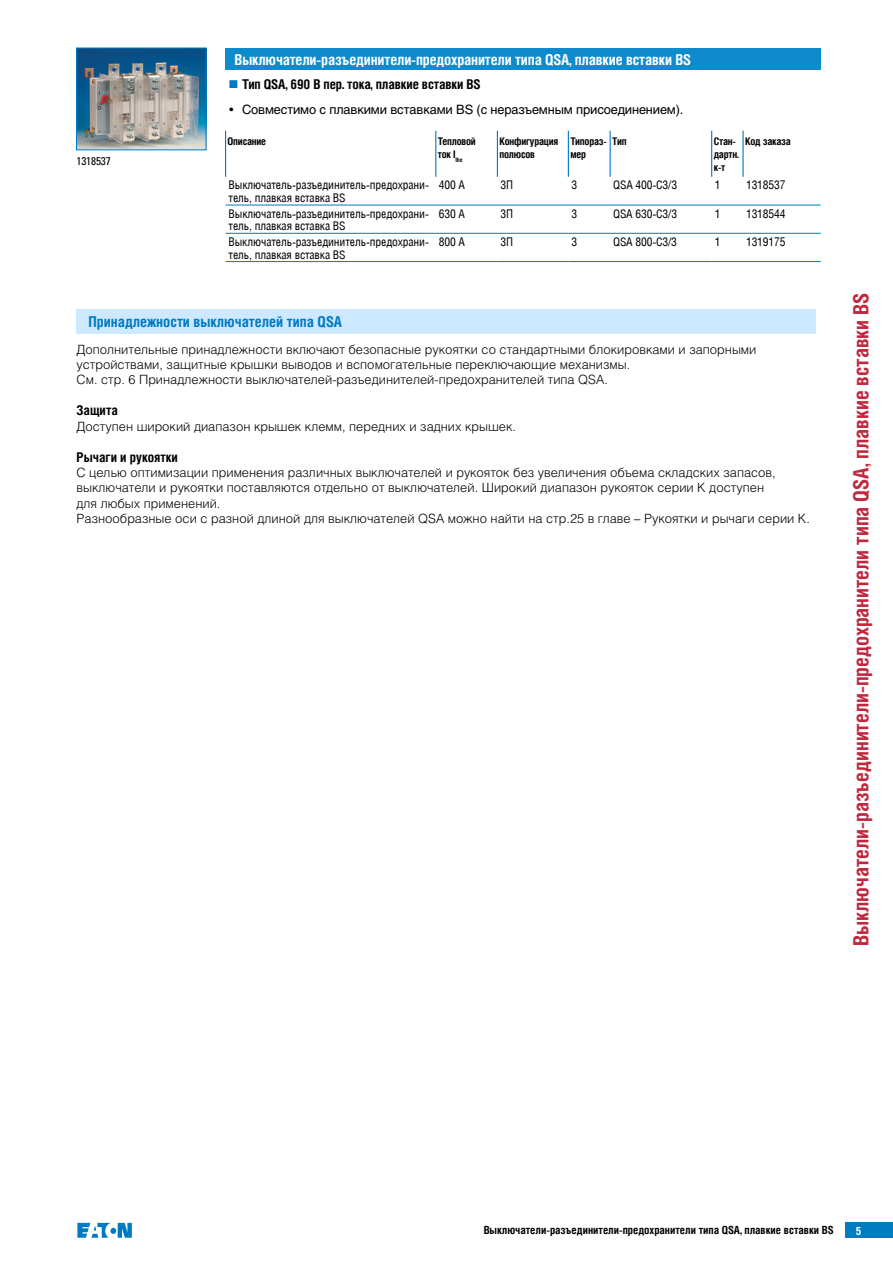
<style>
.page{position:relative;width:893px;height:1263px;background:#fff}
.page>*{position:absolute;margin:0;border:0;box-sizing:border-box;transform-origin:0 0}
.t1{font:700 21px "Helios Cond";color:#c2273e}
.t2{font:700 15px "Helios Cond";letter-spacing:-.01em;color:#fff}
.t3{font:700 15px "Helios Cond";color:#007ac2}
.t4{font:700 13.5px "Helios Cond";letter-spacing:-.01em;color:#000}
.t5{font:300 12.75px/15.3px "Helios";color:#000}
.t6{font:12.75px "Helios";letter-spacing:-.01em;color:#000}
.t7{font:12px/12.8px "Helios Cond";letter-spacing:-.01em;color:#000}
.t8{font:700 11.25px "Helios Cond";color:#000}
.t9{font:condensed 11.25px "Univers";letter-spacing:-.01em;color:#000}
.t10{font:700 11.25px "Helios Cond";color:#fff}
.t11{font:700 10.5px/12.8px "Helios Cond";letter-spacing:-.02em;color:#000}
</style>
<div class="page">
<svg style="left:77px;top:1223px;width:55px;height:15px"></svg>
<div style="left:846px;top:1222px;width:47px;height:16px;background:#007ac2"></div>
<div style="left:226px;top:48px;width:595px;height:21px;background:#0e8bcc"></div>
<hr style="left:435px;top:131px;width:1px;height:46px;background:#007ac2">
<hr style="left:497px;top:131px;width:1px;height:46px;background:#007ac2">
<hr style="left:568px;top:131px;width:1px;height:46px;background:#007ac2">
<hr style="left:610px;top:131px;width:1px;height:46px;background:#007ac2">
<hr style="left:711px;top:131px;width:1px;height:46px;background:#007ac2">
<hr style="left:742px;top:131px;width:2px;height:46px;background:#007ac2">
<hr style="left:226px;top:205px;width:210px;height:1px;background:#007ac2">
<hr style="left:436px;top:205px;width:61px;height:1px;background:#007ac2">
<hr style="left:497px;top:205px;width:71px;height:1px;background:#007ac2">
<hr style="left:568px;top:205px;width:42px;height:1px;background:#007ac2">
<hr style="left:610px;top:205px;width:102px;height:1px;background:#007ac2">
<hr style="left:712px;top:205px;width:31px;height:1px;background:#007ac2">
<hr style="left:743px;top:205px;width:78px;height:1px;background:#007ac2">
<hr style="left:226px;top:233px;width:210px;height:1px;background:#007ac2">
<hr style="left:436px;top:233px;width:61px;height:1px;background:#007ac2">
<hr style="left:497px;top:233px;width:71px;height:1px;background:#007ac2">
<hr style="left:568px;top:233px;width:42px;height:1px;background:#007ac2">
<hr style="left:610px;top:233px;width:102px;height:1px;background:#007ac2">
<hr style="left:712px;top:233px;width:31px;height:1px;background:#007ac2">
<hr style="left:743px;top:233px;width:78px;height:1px;background:#007ac2">
<hr style="left:226px;top:261px;width:210px;height:1px;background:#007ac2">
<hr style="left:436px;top:261px;width:61px;height:1px;background:#007ac2">
<hr style="left:497px;top:261px;width:71px;height:1px;background:#007ac2">
<hr style="left:568px;top:261px;width:42px;height:1px;background:#007ac2">
<hr style="left:610px;top:261px;width:102px;height:1px;background:#007ac2">
<hr style="left:712px;top:261px;width:31px;height:1px;background:#007ac2">
<hr style="left:743px;top:261px;width:78px;height:1px;background:#007ac2">
<hr style="left:225px;top:131px;width:1px;height:46px;background:#007ac2">
<div style="left:76px;top:309px;width:740px;height:24px;background:#cce9ff"></div>
<img style="left:78px;top:50px;width:126px;height:98px">
<div style="left:76px;top:48px;width:130px;height:102px;border:1px solid #007ac2"></div>
<p class="t9" style="left:77px;top:154px;width:36px">1318537</p>
<p class="t2" style="left:235px;top:50px;width:458px">Выключатели-разъединители-предохранители типа QSA, плавкие вставки BS</p>
<p class="t4" style="left:242px;top:76px;width:240px">Тип QSA, 690 В пер. тока, плавкие вставки BS</p>
<p class="t6" style="left:242px;top:102px;width:443px">Совместимо с плавкими вставками BS (с неразъемным присоединением).</p>
<p class="t11" style="left:228px;top:135px;width:40px">Описание</p>
<p class="t11" style="left:438px;top:135px;width:40px">Тепловой ток I<sub>the</sub></p>
<p class="t11" style="left:499px;top:135px;width:60px">Конфигурация полюсов</p>
<p class="t11" style="left:570px;top:135px;width:38px">Типораз&shy;мер</p>
<p class="t11" style="left:612px;top:135px;width:16px">Тип</p>
<p class="t11" style="left:714px;top:135px;width:27px">Стан&shy;дартн. к-т</p>
<p class="t11" style="left:745px;top:135px;width:47px">Код заказа</p>
<p class="t7" style="left:229px;top:178px;width:202px">Выключатель-разъединитель-предохрани&shy;тель, плавкая вставка BS</p>
<p class="t7" style="left:439px;top:178px;width:28px">400 А</p>
<p class="t7" style="left:500px;top:178px;width:14px">3П</p>
<p class="t7" style="left:571px;top:178px;width:7px">3</p>
<p class="t7" style="left:613px;top:178px;width:65px">QSA 400-C3/3</p>
<p class="t7" style="left:715px;top:178px;width:7px">1</p>
<p class="t7" style="left:746px;top:178px;width:41px">1318537</p>
<p class="t7" style="left:229px;top:207px;width:202px">Выключатель-разъединитель-предохрани&shy;тель, плавкая вставка BS</p>
<p class="t7" style="left:439px;top:207px;width:28px">630 А</p>
<p class="t7" style="left:500px;top:207px;width:14px">3П</p>
<p class="t7" style="left:571px;top:207px;width:7px">3</p>
<p class="t7" style="left:613px;top:207px;width:65px">QSA 630-C3/3</p>
<p class="t7" style="left:715px;top:207px;width:7px">1</p>
<p class="t7" style="left:746px;top:207px;width:41px">1318544</p>
<p class="t7" style="left:229px;top:235px;width:202px">Выключатель-разъединитель-предохрани&shy;тель, плавкая вставка BS</p>
<p class="t7" style="left:439px;top:235px;width:28px">800 А</p>
<p class="t7" style="left:500px;top:235px;width:14px">3П</p>
<p class="t7" style="left:571px;top:235px;width:7px">3</p>
<p class="t7" style="left:613px;top:235px;width:65px">QSA 800-C3/3</p>
<p class="t7" style="left:715px;top:235px;width:7px">1</p>
<p class="t7" style="left:746px;top:235px;width:41px">1319175</p>
<p class="t3" style="left:88px;top:313px;width:255px">Принадлежности выключателей типа QSA</p>
<p class="t5" style="left:76px;top:341px;width:681px">Дополнительные принадлежности включают безопасные рукоятки со стандартными блокировками и запорными устройствами, защитные крышки выводов и вспомогательные переключающие механизмы.<br>См. стр. 6 Принадлежности выключателей-разъединителей-предохранителей типа QSA.</p>
<p class="t4" style="left:76px;top:402px;width:43px">Защита</p>
<p class="t5" style="left:76px;top:418px;width:441px">Доступен широкий диапазон крышек клемм, передних и задних крышек.</p>
<p class="t4" style="left:76px;top:449px;width:103px">Рычаги и рукоятки</p>
<p class="t5" style="left:76px;top:465px;width:735px">С целью оптимизации применения различных выключателей и рукояток без увеличения объема складских запасов, выключатели и рукоятки поставляются отдельно от выключателей. Широкий диапазон рукояток серии K доступен<br>для любых применений.<br>Разнообразные оси с разной длиной для выключателей QSA можно найти на стр.25 в главе – Рукоятки и рычаги серии K.</p>
<h1 class="t1" style="left:848px;top:946px;width:655px;rotate:-90deg">Выключатели-разъединители-предохранители типа QSA, плавкие вставки BS</h1>
<p class="t8" style="left:484px;top:1223px;width:351px">Выключатели-разъединители-предохранители типа QSA, плавкие вставки BS</p>
<p class="t10" style="left:856px;top:1224px;width:7px">5</p>
</div>
